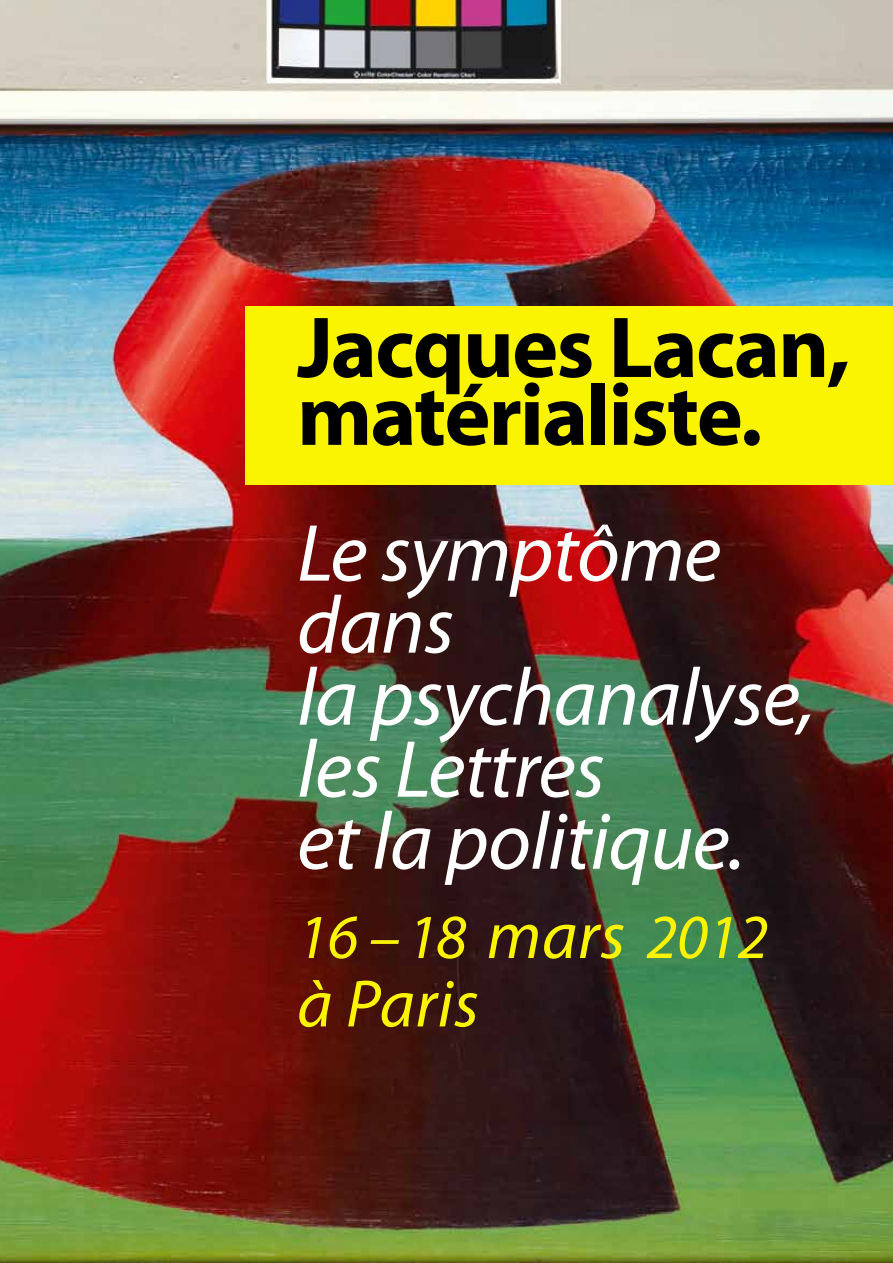
<style>
.page{position:relative;width:893px;height:1263px;background:#fff}
.page>*{position:absolute;margin:0;border:0;box-sizing:border-box;transform-origin:0 0}
.t1{font:700 87.3px/67.9px "Myriad";letter-spacing:-.02em;color:#000}
.t2{font:italic 81.6px/72px "Myriad Pro";letter-spacing:-.01em;color:#fff}
.t3{font:italic 67.5px "Myriad Pro";letter-spacing:.01em;color:#fbf400}
.t4{font:italic 63px "Myriad Pro";letter-spacing:-.01em;color:#fbf400}
.s1{font-size:67.5px}
</style>
<div class="page">
<img style="left:0;top:0;width:893px;height:1263px">
<div style="left:245px;top:306px;width:648px;height:179px;background:#fbf400"></div>
<p class="t1" style="left:297px;top:317px;width:555px">Jacques Lacan, matérialiste.</p>
<p class="t2" style="left:297px;top:516px;width:519px">Le symptôme dans<br>la psychanalyse, les Lettres<br>et la politique.</p>
<p class="t4" style="left:297px;top:898px;width:473px">16 –18 <span class="s1">mars</span> 2012</p>
<p class="t3" style="left:297px;top:962px;width:183px">à Paris</p>
</div>
